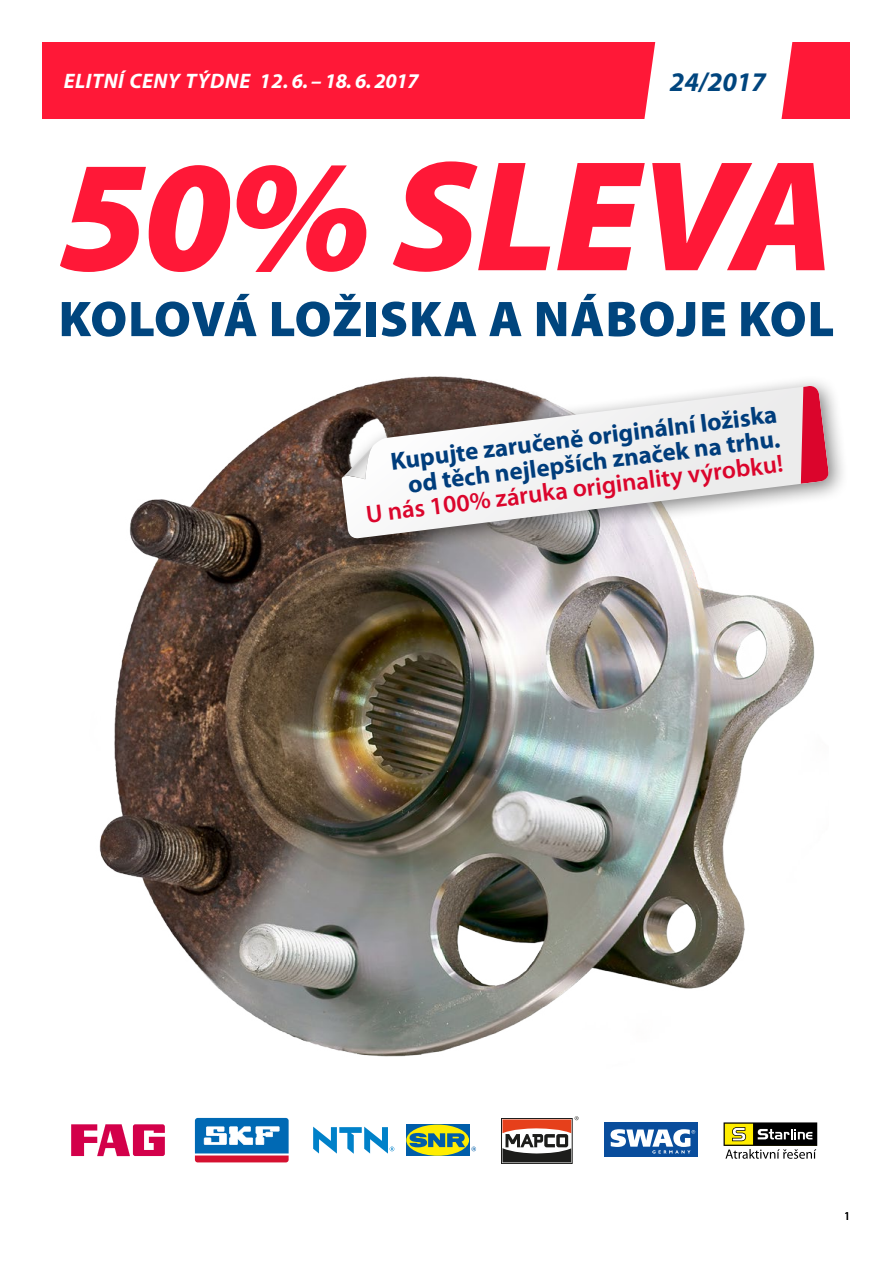
<style>
.page{position:relative;width:893px;height:1263px;background:#fff}
.page>*{position:absolute;margin:0;border:0;box-sizing:border-box;transform-origin:0 0}
.t1{font:italic 900 159px "Myriad Pro";letter-spacing:-.01em;color:#ff1837}
.t2{font:900 50.55px "Myriad Pro";letter-spacing:.02em;color:#00457e}
.t3{font:italic 700 27px "Myriad Pro";color:#00457e}
.t4{font:700 24.9px/24.9px "Myriad Pro";color:#003d7c;text-align:center}
.t5{font:600 24.9px "Myriad Pro";color:#db052c}
.t6{font:italic 700 21px "Myriad Pro";letter-spacing:.025em;color:#fff}
.t7{font:12px "Myriad Pro";color:#000}
</style>
<div class="page">
<div style="left:43px;top:43px;width:807px;height:76px;background:#ff1837"></div>
<svg style="left:644px;top:42px;width:149px;height:77px;background:#ffecee"></svg>
<img style="left:99px;top:397px;width:716px;height:660px">
<svg style="left:71px;top:1124px;width:94px;height:32px"></svg>
<div style="left:501px;top:1118px;width:71px;height:45px;border:1px solid #1d1d1b"></div>
<svg style="left:502px;top:1116px;width:77px;height:46px"></svg>
<div style="left:604px;top:1122px;width:93px;height:35px;background:#094d9c"></div>
<svg style="left:611px;top:1129px;width:84px;height:24px"></svg>
<svg style="left:723px;top:1122px;width:94px;height:37px"></svg>
<svg style="left:195px;top:1118px;width:94px;height:44px"></svg>
<svg style="left:313px;top:1126px;width:81px;height:28px"></svg>
<div style="left:406px;top:1124px;width:63px;height:32px;background:#005da9"></div>
<div style="left:406px;top:1124px;width:63px;height:32px;background:#ffed00;border-radius:50%"></div>
<svg style="left:409px;top:1133px;width:56px;height:14px"></svg>
<svg style="left:471px;top:1146px;width:5px;height:5px"></svg>
<div style="left:330px;top:374px;width:519px;height:184px;background:#000;opacity:.5"></div>
<svg style="left:341px;top:386px;width:488px;height:153px"></svg>
<svg style="left:801px;top:386px;width:28px;height:98px;background:#d63754"></svg>
<svg style="left:343px;top:445px;width:31px;height:34px"></svg>
<p class="t6" style="left:64px;top:67px;width:356px">ELITNÍ CENY TÝDNE 12. 6. – 18. 6. 2017</p>
<p class="t3" style="left:670px;top:65px;width:98px">24/2017</p>
<h1 class="t1" style="left:58px;top:128px;width:777px">50% SLEVA</h1>
<h2 class="t2" style="left:59px;top:290px;width:777px">KOLOVÁ LOŽISKA A NÁBOJE KOL</h2>
<p class="t4" style="left:389px;top:448px;width:391px;rotate:-7deg">Kupujte zaručeně originální ložiska od těch nejlepších značek na trhu.</p>
<p class="t5" style="left:364px;top:499px;width:421px;rotate:-7deg">U nás 100% záruka originality výrobku!</p>
<p class="t7" style="left:844px;top:1209px;width:8px">1</p>
</div>
